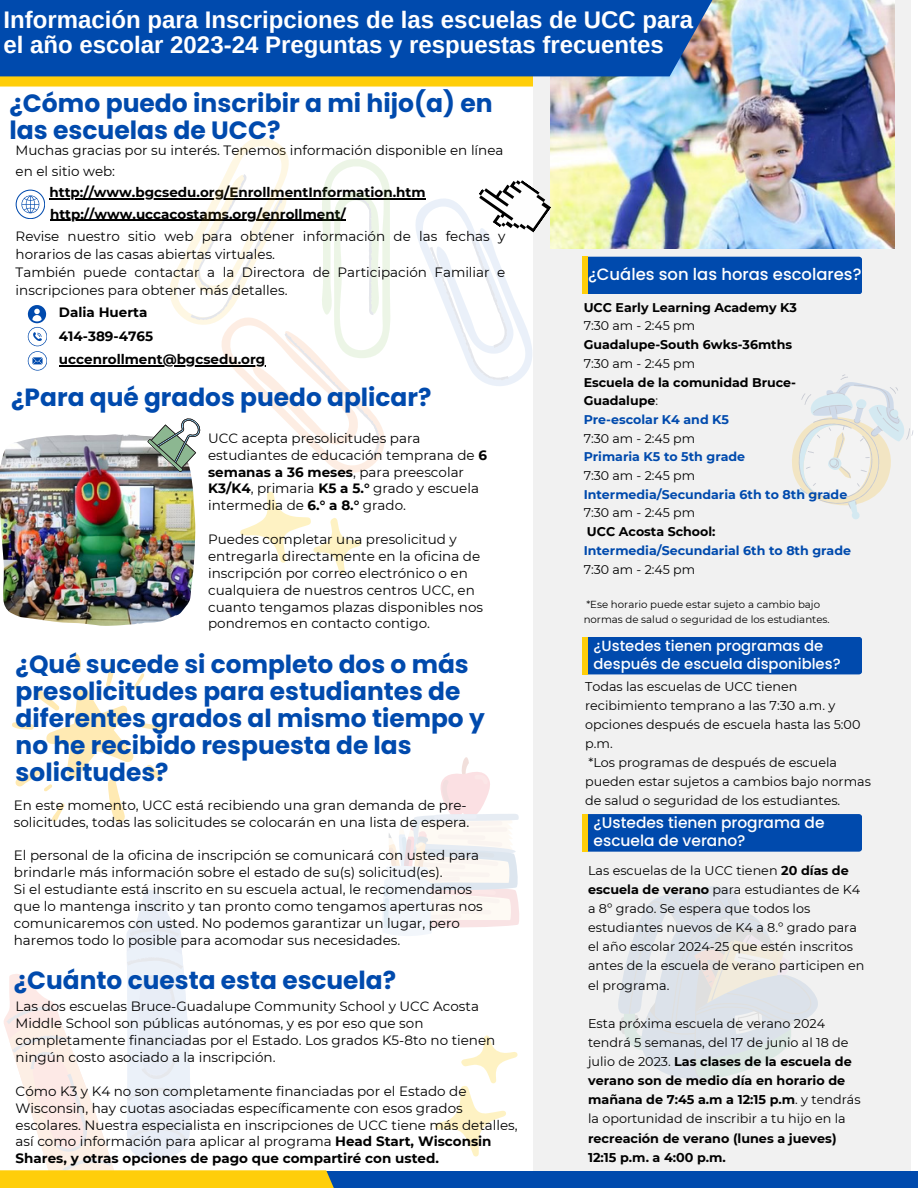
<style>
.page{position:relative;width:918px;height:1188px;background:#fff}
.page>*{position:absolute;margin:0;border:0;box-sizing:border-box;transform-origin:0 0}
.t1{font:700 25.05px/27px "Poppins";color:#004aad}
.t2{font:700 24.9px/27px "Poppins";color:#004aad}
.t3{font:700 24px/25.8px "Arimo";color:#fff}
.t4{font:500 16.35px "Poppins";color:#fff}
.t5{font:500 15.45px/18px "Poppins";color:#fff}
.t6{font:500 14.85px/17.2px "Poppins";color:#fff}
.t7{font:13.5px/16.8px "Montserrat";color:#000}
.t8{font:700 13.5px "Montserrat";color:#000}
.t9{font:12.75px/19px "Montserrat";color:#000}
.t10{font:700 12.75px/19px "Montserrat";color:#000}
.t11{font:700 12.6px "Montserrat";color:#004aad}
.t12{font:700 12.6px/18.8px "Montserrat";color:#000}
.t13{font:12.6px "Montserrat";color:#000}
.t14{font:10.2px/15.3px "Montserrat";color:#000}
.s1{font-weight:700}
.s2{font-weight:400}
</style>
<div class="page">
<div style="left:0;top:0;width:875px;height:87px;background:#ffce0a"></div>
<div style="left:533px;top:0;width:378px;height:1188px;background:#f1f1f1"></div>
<img style="left:550px;top:76px;width:345px;height:173px">
<div style="left:239px;top:1171px;width:679px;height:17px;background:#004aad"></div>
<svg style="left:4px;top:890px;width:174px;height:139px"></svg>
<svg style="left:6px;top:927px;width:184px;height:243px"></svg>
<div style="left:0;top:1170px;width:334px;height:18px;background:#ffce0a"></div>
<div style="left:582px;top:257px;width:280px;height:37px;background:#004aad;border-radius:3px"></div>
<div style="left:582px;top:257px;width:5px;height:37px;background:#ffce0a"></div>
<svg style="left:0;top:0;width:895px;height:76px;fill:#004aad"></svg>
<hr style="left:49px;top:198px;width:377px;height:2px;background:#000">
<hr style="left:50px;top:220px;width:296px;height:1px;background:#000">
<svg style="left:16px;top:190px;width:29px;height:29px"></svg>
<svg style="left:28px;top:305px;width:19px;height:65px"></svg>
<div style="left:582px;top:814px;width:280px;height:38px;background:#004aad;border-radius:3px"></div>
<div style="left:582px;top:814px;width:5px;height:38px;background:#ffce0a"></div>
<div style="left:582px;top:637px;width:280px;height:37px;background:#004aad;border-radius:3px"></div>
<div style="left:582px;top:637px;width:5px;height:37px;background:#ffce0a"></div>
<img style="left:0;top:434px;width:195px;height:192px">
<svg style="left:792px;top:374px;width:121px;height:145px"></svg>
<svg style="left:509px;top:164px;width:46px;height:221px"></svg>
<svg style="left:415px;top:184px;width:94px;height:202px"></svg>
<svg style="left:382px;top:757px;width:137px;height:179px"></svg>
<svg style="left:12px;top:653px;width:153px;height:170px"></svg>
<svg style="left:618px;top:886px;width:200px;height:193px"></svg>
<svg style="left:147px;top:137px;width:243px;height:336px"></svg>
<svg style="left:240px;top:491px;width:121px;height:83px"></svg>
<svg style="left:435px;top:1035px;width:83px;height:122px"></svg>
<hr style="left:59px;top:365px;width:206px;height:1px;background:#000">
<p class="t3" style="left:4px;top:6px;width:691px">Información para Inscripciones de las escuelas de UCC para el año escolar 2023-24 Preguntas y respuestas frecuentes</p>
<p class="t1" style="left:9px;top:90px;width:485px">¿Cómo puedo inscribir a mi hijo(a) en las escuelas de UCC?</p>
<p class="t7" style="left:16px;top:139px;width:489px;line-height:21.3px">Muchas gracias por su interés. Tenemos información disponible en línea en el sitio web:</p>
<p class="t8" style="left:49px;top:184px;width:378px">http://www.bgcsedu.org/EnrollmentInformation.htm</p>
<p class="t8" style="left:50px;top:206px;width:297px">http://www.uccacostams.org/enrollment/</p>
<p class="t7" style="left:16px;top:227px;width:491px;line-height:18px">Revise nuestro sitio web para obtener información de las fechas y horarios de las casas abiertas virtuales.</p>
<p class="t7" style="left:16px;top:263px;width:491px;line-height:18px">También puede contactar a la Directora de Participación Familiar e inscripciones para obtener más detalles.</p>
<p class="t8" style="left:59px;top:304px;width:90px">Dalia Huerta</p>
<p class="t8" style="left:59px;top:327px;width:96px">414-389-4765</p>
<p class="t8" style="left:59px;top:351px;width:208px">uccenrollment@bgcsedu.org</p>
<p class="t2" style="left:11px;top:384px;width:422px">¿Para qué grados puedo aplicar?</p>
<p class="t7" style="left:208px;top:430px;width:281px">UCC acepta presolicitudes para estudiantes de educación temprana de <span class="s1">6 semanas a 36 meses</span>, para preescolar <span class="s1">K3/K4</span>, primaria <span class="s1">K5 a 5.°</span> grado y escuela intermedia de <span class="s1">6.° a 8.°</span> grado.</p>
<p class="t7" style="left:208px;top:531px;width:277px">Puedes completar una presolicitud y entregarla directamente en la oficina de inscripción por correo electrónico o en cualquiera de nuestros centros UCC, en cuanto tengamos plazas disponibles nos pondremos en contacto contigo.</p>
<p class="t2" style="left:16px;top:650px;width:471px">¿Qué sucede si completo dos o más presolicitudes para estudiantes de diferentes grados al mismo tiempo y no he recibido respuesta de las solicitudes?</p>
<p class="t7" style="left:14px;top:797px;width:457px">En este momento, UCC está recibiendo una gran demanda de pre&shy;solicitudes, todas las solicitudes se colocarán en una lista de espera.</p>
<p class="t7" style="left:14px;top:847px;width:467px">El personal de la oficina de inscripción se comunicará con usted para brindarle más información sobre el estado de su(s) solicitud(es).</p>
<p class="t7" style="left:14px;top:881px;width:470px">Si el estudiante está inscrito en su escuela actual, le recomendamos que lo mantenga inscrito y tan pronto como tengamos aperturas nos comunicaremos con usted. No podemos garantizar un lugar, pero haremos todo lo posible para acomodar sus necesidades.</p>
<p class="t2" style="left:14px;top:966px;width:384px">¿Cuánto cuesta esta escuela?</p>
<p class="t7" style="left:16px;top:998px;width:481px">Las dos escuelas Bruce-Guadalupe Community School y UCC Acosta Middle School son públicas autónomas, y es por eso que son completamente financiadas por el Estado. Los grados K5-8to no tienen ningún costo asociado a la inscripción.</p>
<p class="t7" style="left:16px;top:1083px;width:504px">Cómo K3 y K4 no son completamente financiadas por el Estado de Wisconsin, hay cuotas asociadas específicamente con esos grados escolares. Nuestra especialista en inscripciones de UCC tiene más detalles, así como información para aplicar al programa <span class="s1">Head Start, Wisconsin Shares, y otras opciones de pago que compartiré con usted.</span></p>
<p class="t4" style="left:588px;top:263px;width:275px">¿Cuáles son las horas escolares?</p>
<p class="t12" style="left:584px;top:298px;width:215px">UCC Early Learning Academy K3</p>
<p class="t13" style="left:584px;top:318px;width:113px">7:30 am - 2:45 pm</p>
<p class="t12" style="left:584px;top:335px;width:210px">Guadalupe-South 6wks-36mths</p>
<p class="t13" style="left:584px;top:356px;width:113px">7:30 am - 2:45 pm</p>
<p class="t12" style="left:584px;top:373px;width:214px">Escuela de la comunidad Bruce-<br>Guadalupe<span class="s2">:</span></p>
<p class="t11" style="left:584px;top:412px;width:147px">Pre-escolar K4 and K5</p>
<p class="t13" style="left:584px;top:430px;width:113px">7:30 am - 2:45 pm</p>
<p class="t11" style="left:584px;top:449px;width:163px">Primaria K5 to 5th grade</p>
<p class="t13" style="left:584px;top:468px;width:113px">7:30 am - 2:45 pm</p>
<p class="t11" style="left:584px;top:487px;width:265px">Intermedia/Secundaria 6th to 8th grade</p>
<p class="t13" style="left:584px;top:505px;width:113px">7:30 am - 2:45 pm</p>
<p class="t12" style="left:587px;top:522px;width:130px">UCC Acosta School:</p>
<p class="t11" style="left:584px;top:543px;width:269px">Intermedia/Secundarial 6th to 8th grade</p>
<p class="t13" style="left:584px;top:561px;width:113px">7:30 am - 2:45 pm</p>
<p class="t14" style="left:584px;top:596px;width:248px">*Ese horario puede estar sujeto a cambio bajo normas de salud o seguridad de los estudiantes.</p>
<p class="t6" style="left:594px;top:638px;width:249px">¿Ustedes tienen programas de después de escuela disponibles?</p>
<p class="t9" style="left:585px;top:677px;width:277px">Todas las escuelas de UCC tienen recibimiento temprano a las 7:30 a.m. y opciones después de escuela hasta las 5:00 p.m.</p>
<p class="t9" style="left:585px;top:753px;width:287px">*Los programas de después de escuela pueden estar sujetos a cambios bajo normas de salud o seguridad de los estudiantes.</p>
<p class="t5" style="left:594px;top:813px;width:232px">¿Ustedes tienen programa de escuela de verano?</p>
<p class="t9" style="left:588px;top:861px;width:278px">Las escuelas de la UCC tienen <span class="s1">20 días de escuela de verano</span> para estudiantes de K4 a 8º grado. Se espera que todos los estudiantes nuevos de K4 a 8.º grado para el año escolar 2024-25 que estén inscritos antes de la escuela de verano participen en el programa.</p>
<p class="t10" style="left:588px;top:1014px;width:274px"><span class="s2">Esta próxima escuela de verano 2024 tendrá 5 semanas, del 17 de junio al 18 de julio de 2023.</span> Las clases de la escuela de verano son de medio día en horario de mañana de 7:45 a.m a 12:15 p.m<span class="s2">. y tendrás la oportunidad de inscribir a tu hijo en la </span>recreación de verano (lunes a jueves)<br>12:15 p.m. a 4:00 p.m.</p>
</div>
